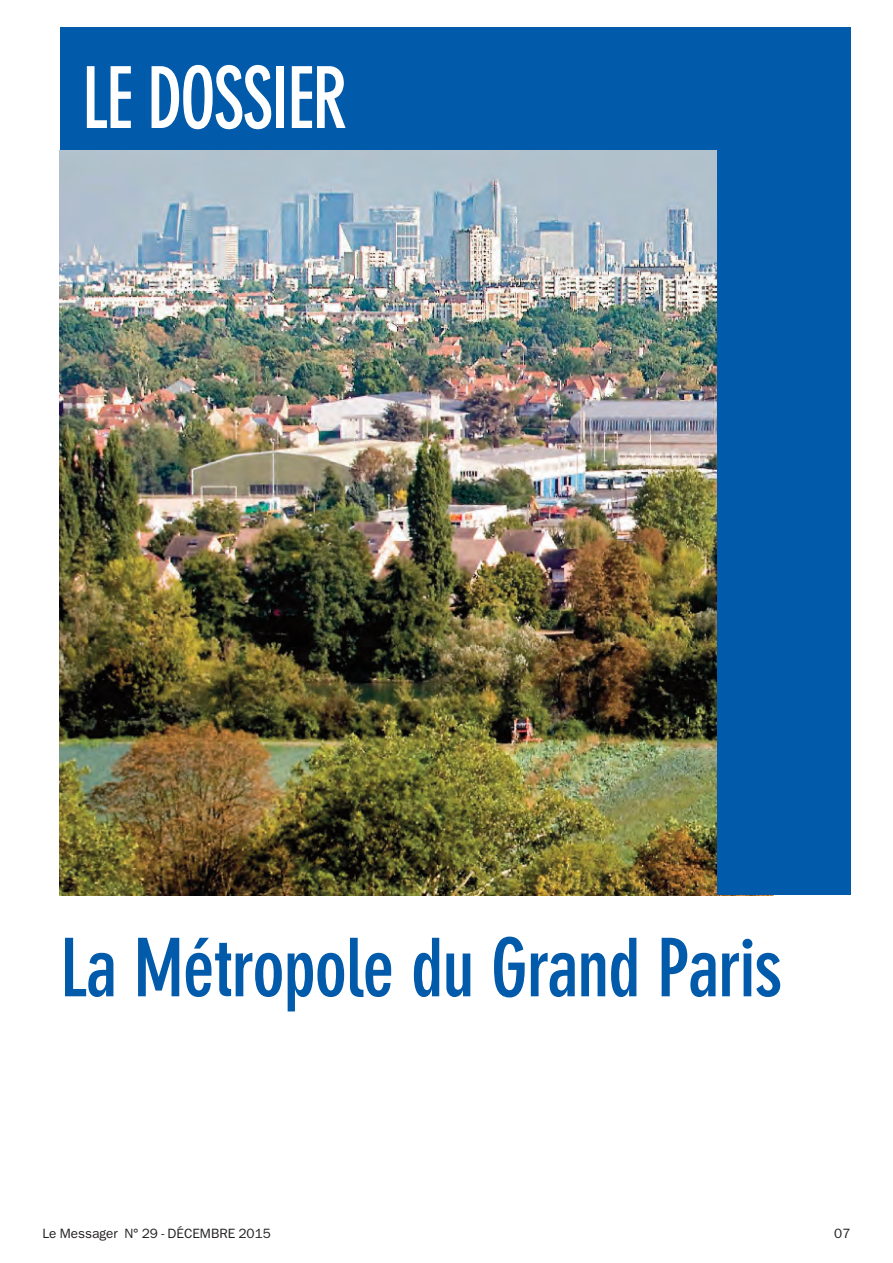
<style>
.page{position:relative;width:893px;height:1263px;background:#fff}
.page>*{position:absolute;margin:0;border:0;box-sizing:border-box;transform-origin:0 0}
.t1{font:700 condensed 84px "DIN Neuzeit Grotesk";letter-spacing:-.025em;color:#fff;scale:.9 1}
.t2{font:700 condensed 79.5px "DIN Neuzeit Grotesk";letter-spacing:-.015em;color:#015aaa}
.t3{font:13.5px "Franklin Gothic";color:#231f20}
</style>
<div class="page">
<div style="left:60px;top:27px;width:790px;height:132px;background:#015aaa"></div>
<img style="left:60px;top:151px;width:657px;height:744px">
<div style="left:717px;top:150px;width:133px;height:745px;background:#015aaa"></div>
<h1 class="t1" style="left:82px;top:50px;width:297px">LE DOSSIER</h1>
<h2 class="t2" style="left:60px;top:922px;width:724px">La Métropole du Grand Paris</h2>
<p class="t3" style="left:43px;top:1226px;width:230px">Le Messager N° 29 - DÉCEMBRE 2015</p>
<p class="t3" style="left:834px;top:1226px;width:18px">07</p>
</div>
